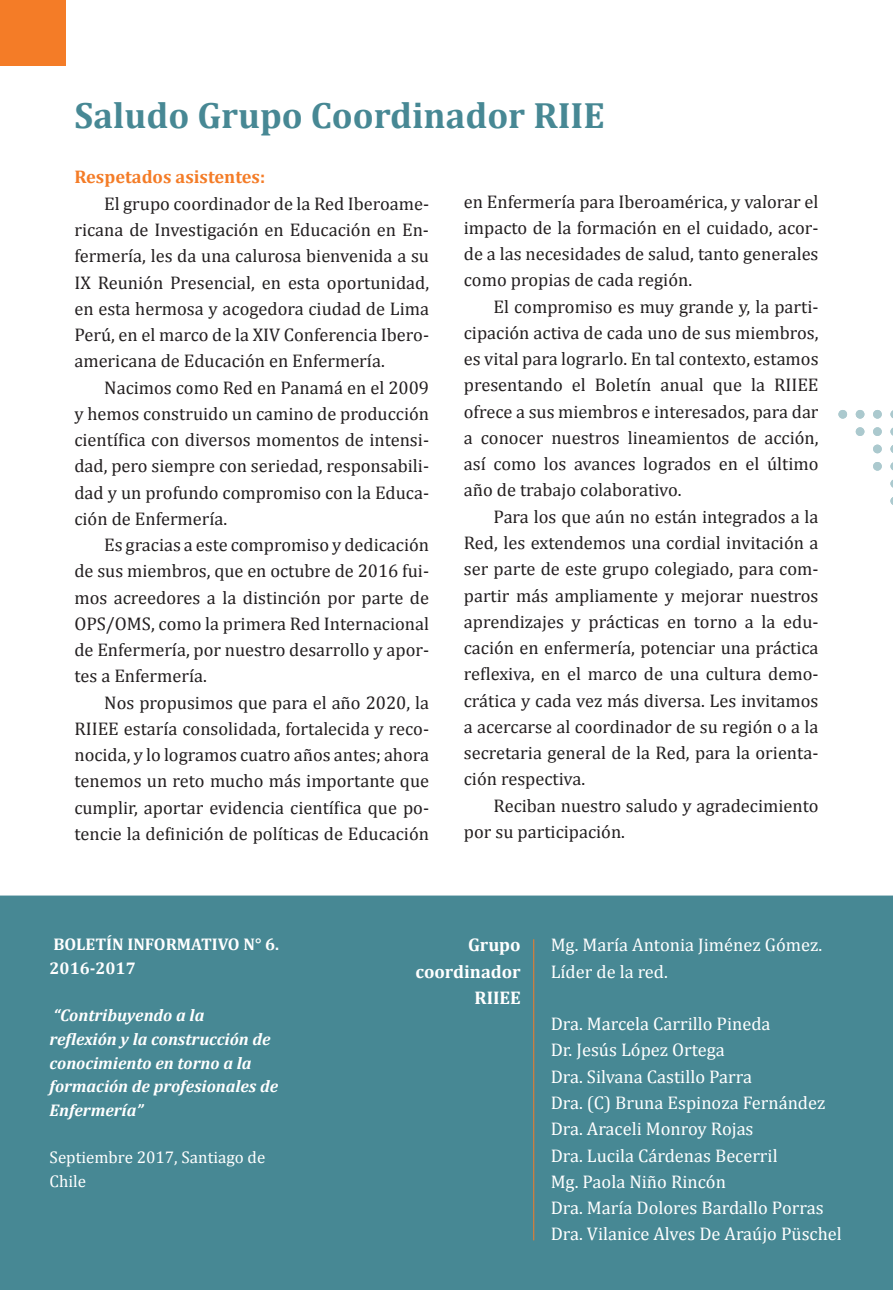
<style>
.page{position:relative;width:893px;height:1290px;background:#fff}
.page>*{position:absolute;margin:0;border:0;box-sizing:border-box;transform-origin:0 0}
.t1{font:700 36.75px "Cambria";color:#478894}
.t2{font:18.38px/26.2px "Cambria";color:#231f20;text-align:justify}
.t3{font:18.38px/26.2px "Cambria";color:#fff}
.t4{font:700 18.38px "Cambria";color:#f47c27}
.t5{font:700 18.38px/26.2px "Cambria";color:#fff;text-align:right}
.t6{font:italic 700 16.97px/23.6px "Cambria";color:#fff}
.t7{font:700 16.97px/23.6px "Cambria";color:#fff}
.t8{font:16.97px/23.6px "Cambria";color:#fff}
</style>
<div class="page">
<div style="left:0;top:895px;width:893px;height:395px;background:#478894"></div>
<div style="left:0;top:0;width:65px;height:65px;background:#f47c27"></div>
<hr style="left:533px;top:939px;width:1px;height:301px;background:#f47c27">
<svg style="left:838px;top:410px;width:9px;height:9px"></svg>
<div style="left:856px;top:410px;width:8px;height:9px;background:#abc9ce;border-radius:50%"></div>
<div style="left:873px;top:410px;width:9px;height:9px;background:#abc9ce;border-radius:50%"></div>
<svg style="left:890px;top:410px;width:3px;height:8px"></svg>
<div style="left:856px;top:427px;width:8px;height:9px;background:#abc9ce;border-radius:50%"></div>
<svg style="left:873px;top:427px;width:9px;height:9px"></svg>
<svg style="left:890px;top:427px;width:3px;height:9px"></svg>
<div style="left:873px;top:445px;width:9px;height:8px;background:#abc9ce;border-radius:50%"></div>
<svg style="left:890px;top:445px;width:3px;height:8px"></svg>
<div style="left:873px;top:462px;width:9px;height:9px;background:#abc9ce;border-radius:50%"></div>
<svg style="left:890px;top:462px;width:3px;height:8px"></svg>
<svg style="left:890px;top:497px;width:3px;height:8px"></svg>
<svg style="left:890px;top:479px;width:3px;height:9px"></svg>
<h1 class="t1" style="left:74px;top:89px;width:532px">Saludo Grupo Coordinador RIIE</h1>
<p class="t4" style="left:74px;top:164px;width:192px">Respetados asistentes:</p>
<p class="t2" style="left:74px;top:190px;width:356px;text-indent:30px">El grupo coordinador de la Red Iberoame&shy;ricana de Investigación en Educación en En&shy;fermería, les da una calurosa bienvenida a su IX Reunión Presencial, en esta oportunidad, en esta hermosa y acogedora ciudad de Lima Perú, en el marco de la XIV Conferencia Ibero&shy;americana de Educación en Enfermería.</p>
<p class="t2" style="left:74px;top:374px;width:356px;text-indent:30px">Nacimos como Red en Panamá en el 2009 y hemos construido un camino de producción científica con diversos momentos de intensi&shy;dad, pero siempre con seriedad, responsabili&shy;dad y un profundo compromiso con la Educa&shy;ción de Enfermería.</p>
<p class="t2" style="left:74px;top:532px;width:356px;text-indent:30px">Es gracias a este compromiso y dedicación de sus miembros, que en octubre de 2016 fui&shy;mos acreedores a la distinción por parte de OPS/OMS, como la primera Red Internacional de Enfermería, por nuestro desarrollo y apor&shy;tes a Enfermería.</p>
<p class="t2" style="left:74px;top:689px;width:356px;text-indent:30px">Nos propusimos que para el año 2020, la RIIEE estaría consolidada, fortalecida y reco&shy;nocida, y lo logramos cuatro años antes; ahora tenemos un reto mucho más importante que cumplir, aportar evidencia científica que po&shy;tencie la definición de políticas de Educación</p>
<p class="t2" style="left:464px;top:188px;width:356px">en Enfermería para Iberoamérica, y valorar el impacto de la formación en el cuidado, acor&shy;de a las necesidades de salud, tanto generales como propias de cada región.</p>
<p class="t2" style="left:464px;top:293px;width:356px;text-indent:30px">El compromiso es muy grande y, la parti&shy;cipación activa de cada uno de sus miembros, es vital para lograrlo. En tal contexto, estamos presentando el Boletín anual que la RIIEE ofrece a sus miembros e interesados, para dar a conocer nuestros lineamientos de acción, así como los avances logrados en el último año de trabajo colaborativo.</p>
<p class="t2" style="left:464px;top:503px;width:356px;text-indent:30px">Para los que aún no están integrados a la Red, les extendemos una cordial invitación a ser parte de este grupo colegiado, para com&shy;partir más ampliamente y mejorar nuestros aprendizajes y prácticas en torno a la edu&shy;cación en enfermería, potenciar una práctica reflexiva, en el marco de una cultura demo&shy;crática y cada vez más diversa. Les invitamos a acercarse al coordinador de su región o a la secretaria general de la Red, para la orienta&shy;ción respectiva.</p>
<p class="t2" style="left:464px;top:792px;width:356px;text-indent:30px">Reciban nuestro saludo y agradecimiento por su participación.</p>
<p class="t7" style="left:50px;top:932px;width:231px">BOLETÍN INFORMATIVO N° 6.<br>2016-2017</p>
<p class="t6" style="left:50px;top:1003px;width:230px">“Contribuyendo a la<br>reflexión y la construcción de conocimiento en torno a la formación de profesionales de<br>Enfermería”</p>
<p class="t8" style="left:50px;top:1145px;width:217px">Septiembre 2017, Santiago de<br>Chile</p>
<p class="t5" style="left:416px;top:931px;width:107px">Grupo coordinador<br>RIIEE</p>
<p class="t3" style="left:551px;top:932px;width:273px">Mg. María Antonia Jiménez Gómez.<br>Líder de la red.</p>
<p class="t3" style="left:551px;top:1011px;width:293px">Dra. Marcela Carrillo Pineda<br>Dr. Jesús López Ortega<br>Dra. Silvana Castillo Parra<br>Dra. (C) Bruna Espinoza Fernández<br>Dra. Araceli Monroy Rojas<br>Dra. Lucila Cárdenas Becerril<br>Mg. Paola Niño Rincón<br>Dra. María Dolores Bardallo Porras<br>Dra. Vilanice Alves De Araújo Püschel</p>
</div>
